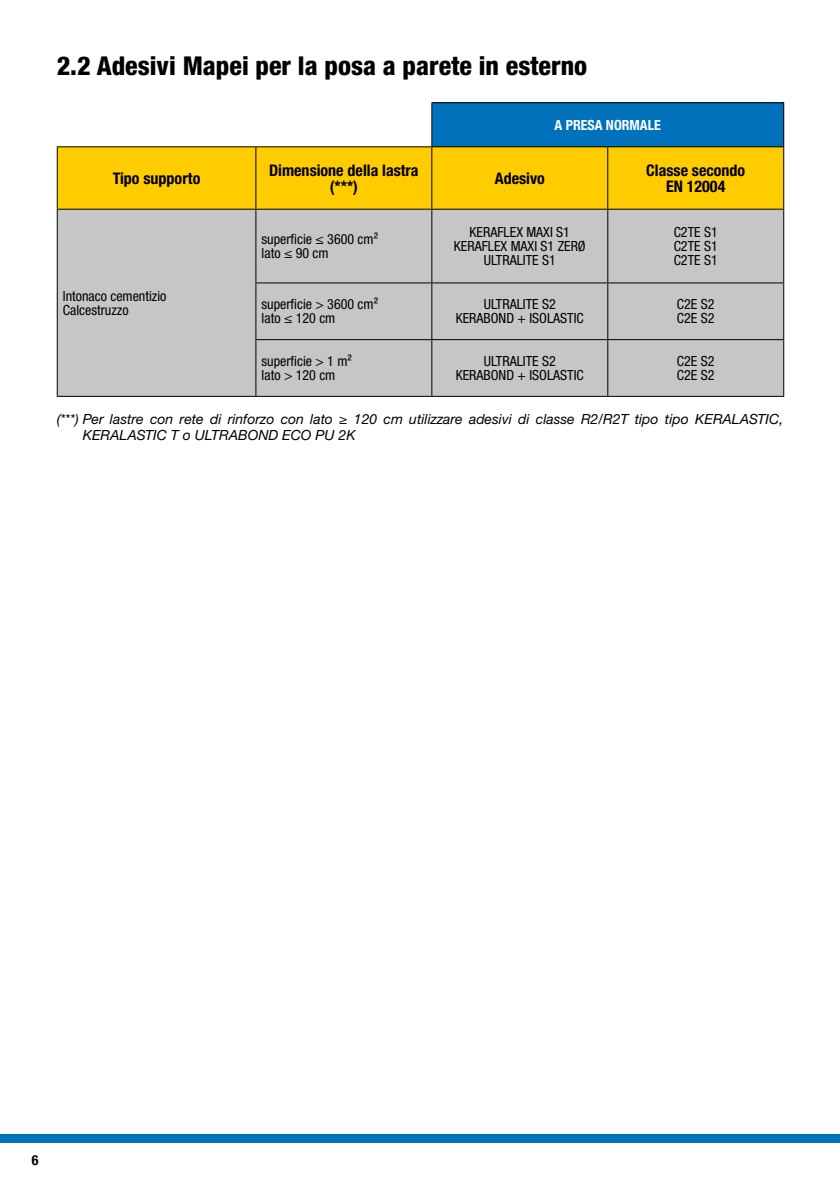
<style>
.page{position:relative;width:840px;height:1191px;background:#fff}
.page>*{position:absolute;margin:0;border:0;box-sizing:border-box;transform-origin:0 0}
.t1{font:800 condensed 26px "Helvetica Neue LTW1 G";color:#000}
.t2{font:700 condensed 16px/16px "Helvetica Neue LTW1 G";color:#000;text-align:center}
.t3{font:condensed 14px/14px "Helvetica Neue LTW1 G";color:#000}
.t4{font:italic 14px/16px "Helvetica Neue LTW1 G";color:#000}
.t5{font:700 condensed 14px "Helvetica Neue LTW1 G";color:#fff}
.t6{font:700 condensed 14px "Helvetica Neue LTW1 G";color:#000}
</style>
<div class="page">
<div style="left:0;top:1134px;width:839px;height:8px;background:#0072bb"></div>
<div style="left:431px;top:103px;width:352px;height:44px;background:#0072bb"></div>
<div style="left:58px;top:147px;width:724px;height:62px;background:#fc0"></div>
<div style="left:58px;top:210px;width:724px;height:186px;background:#c6c6c6"></div>
<hr style="left:431px;top:102px;width:176px;height:1px;background:#000">
<hr style="left:431px;top:103px;width:1px;height:43px;background:#000">
<hr style="left:607px;top:102px;width:176px;height:1px;background:#000">
<hr style="left:782px;top:103px;width:1px;height:43px;background:#000">
<hr style="left:57px;top:146px;width:199px;height:1px;background:#000">
<hr style="left:57px;top:147px;width:1px;height:62px;background:#000">
<hr style="left:256px;top:146px;width:175px;height:1px;background:#000">
<hr style="left:255px;top:147px;width:1px;height:62px;background:#000">
<hr style="left:431px;top:146px;width:176px;height:1px;background:#000">
<hr style="left:431px;top:147px;width:1px;height:62px;background:#000">
<hr style="left:607px;top:146px;width:176px;height:1px;background:#000">
<hr style="left:607px;top:147px;width:1px;height:62px;background:#000">
<hr style="left:782px;top:147px;width:1px;height:62px;background:#000">
<hr style="left:57px;top:209px;width:199px;height:1px;background:#000">
<hr style="left:57px;top:210px;width:1px;height:73px;background:#000">
<hr style="left:57px;top:283px;width:1px;height:57px;background:#000">
<hr style="left:57px;top:340px;width:1px;height:56px;background:#000">
<hr style="left:57px;top:396px;width:199px;height:1px;background:#000">
<hr style="left:256px;top:209px;width:175px;height:1px;background:#000">
<hr style="left:255px;top:210px;width:1px;height:72px;background:#000">
<hr style="left:431px;top:209px;width:176px;height:1px;background:#000">
<hr style="left:431px;top:210px;width:1px;height:72px;background:#000">
<hr style="left:607px;top:209px;width:176px;height:1px;background:#000">
<hr style="left:607px;top:210px;width:1px;height:72px;background:#000">
<hr style="left:782px;top:210px;width:1px;height:72px;background:#000">
<hr style="left:255px;top:282px;width:176px;height:1px;background:#000">
<hr style="left:255px;top:283px;width:1px;height:56px;background:#000">
<hr style="left:431px;top:282px;width:176px;height:1px;background:#000">
<hr style="left:431px;top:283px;width:1px;height:56px;background:#000">
<hr style="left:607px;top:282px;width:176px;height:1px;background:#000">
<hr style="left:607px;top:283px;width:1px;height:56px;background:#000">
<hr style="left:782px;top:283px;width:1px;height:56px;background:#000">
<hr style="left:255px;top:339px;width:176px;height:1px;background:#000">
<hr style="left:255px;top:340px;width:1px;height:56px;background:#000">
<hr style="left:431px;top:339px;width:176px;height:1px;background:#000">
<hr style="left:431px;top:340px;width:1px;height:56px;background:#000">
<hr style="left:607px;top:339px;width:176px;height:1px;background:#000">
<hr style="left:607px;top:340px;width:1px;height:56px;background:#000">
<hr style="left:782px;top:340px;width:1px;height:56px;background:#000">
<hr style="left:256px;top:396px;width:175px;height:1px;background:#000">
<hr style="left:431px;top:396px;width:176px;height:1px;background:#000">
<hr style="left:607px;top:396px;width:176px;height:1px;background:#000">
<h1 class="t1" style="left:57px;top:50px;width:531px">2.2 Adesivi Mapei per la posa a parete in esterno</h1>
<p class="t5" style="left:554px;top:116px;width:108px">A PRESA NORMALE</p>
<p class="t2" style="left:113px;top:170px;width:89px">Tipo supporto</p>
<p class="t2" style="left:269px;top:162px;width:151px">Dimensione della lastra (***)</p>
<p class="t2" style="left:494px;top:170px;width:51px">Adesivo</p>
<p class="t2" style="left:646px;top:162px;width:100px">Classe secondo<br>EN 12004</p>
<p class="t3" style="left:261px;top:232px;width:118px">superficie ≤ 3600 cm² lato ≤ 90 cm</p>
<p class="t3" style="left:453px;top:225px;width:133px;text-align:center">KERAFLEX MAXI S1<br>KERAFLEX MAXI S1 ZERØ<br>ULTRALITE S1</p>
<p class="t3" style="left:673px;top:225px;width:46px;text-align:justify">C2TE S1<br>C2TE S1<br>C2TE S1</p>
<p class="t3" style="left:261px;top:297px;width:118px">superficie &gt; 3600 cm² lato ≤ 120 cm</p>
<p class="t3" style="left:455px;top:297px;width:129px;text-align:center">ULTRALITE S2<br>KERABOND + ISOLASTIC</p>
<p class="t3" style="left:676px;top:297px;width:39px">C2E S2<br>C2E S2</p>
<p class="t3" style="left:261px;top:354px;width:92px">superficie &gt; 1 m² lato &gt; 120 cm</p>
<p class="t3" style="left:455px;top:354px;width:129px;text-align:center">ULTRALITE S2<br>KERABOND + ISOLASTIC</p>
<p class="t3" style="left:676px;top:354px;width:39px">C2E S2<br>C2E S2</p>
<p class="t4" style="left:83px;top:411px;width:701px;text-indent:-26px">(***) Per lastre con rete di rinforzo con lato ≥ 120 cm utilizzare adesivi di classe R2/R2T tipo tipo KERALASTIC,<br>KERALASTIC T o ULTRABOND ECO PU 2K</p>
<p class="t3" style="left:63px;top:289px;width:105px">Intonaco cementizio<br>Calcestruzzo</p>
<p class="t6" style="left:32px;top:1152px;width:8px">6</p>
</div>
